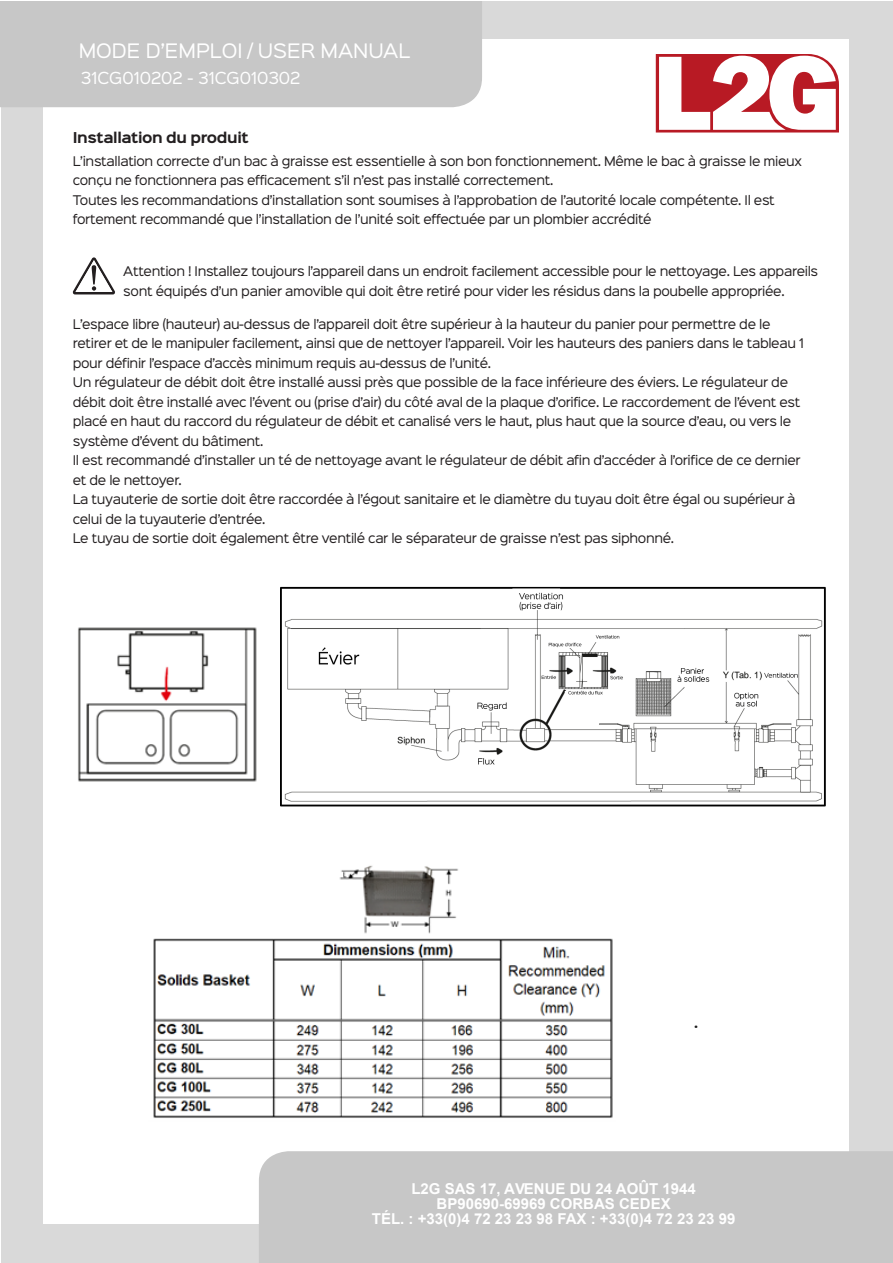
<style>
.page{position:relative;width:893px;height:1263px;background:#fff}
.page>*{position:absolute;margin:0;border:0;box-sizing:border-box;transform-origin:0 0}
.t1{font:18px "Sinkin Sans 400";color:#fff}
.t2{font:700 16.5px "Roboto";color:#1c1c1c}
.t3{font:700 15px/15px "Arial";color:#fff;text-align:center}
.t4{font:15px "Sinkin Sans 400";color:#fff}
.t5{font:700 13.5px "Sinkin Sans 700";letter-spacing:-.03em;color:#231f20}
.t6{font:12px/19.5px "Sinkin Sans 400";letter-spacing:-.03em;color:#231f20}
</style>
<div class="page">
<div style="left:1px;top:1px;width:891px;height:1262px;background:#d9d9d9"></div>
<div style="left:43px;top:39px;width:805px;height:1184px;background:#fff"></div>
<div style="left:1px;top:1px;width:481px;height:106px;background:#c7c7c7"></div>
<div style="left:259px;top:1151px;width:633px;height:112px;background:#c7c7c7"></div>
<svg style="left:656px;top:54px;width:183px;height:78px"></svg>
<svg style="left:73px;top:257px;width:42px;height:37px"></svg>
<img style="left:78px;top:627px;width:179px;height:155px">
<img style="left:153px;top:865px;width:460px;height:253px">
<img style="left:281px;top:587px;width:545px;height:220px">
<h1 class="t1" style="left:79px;top:36px;width:333px">MODE D’EMPLOI / USER MANUAL</h1>
<p class="t4" style="left:81px;top:65px;width:221px">31CG010202 - 31CG010302</p>
<p class="t5" style="left:73px;top:130px;width:177px">Installation du produit</p>
<p class="t6" style="left:73px;top:150px;width:731px">L’installation correcte d’un bac à graisse est essentielle à son bon fonctionnement. Même le bac à graisse le mieux conçu ne fonctionnera pas efficacement s’il n’est pas installé correctement.</p>
<p class="t6" style="left:73px;top:189px;width:704px">Toutes les recommandations d’installation sont soumises à l’approbation de l’autorité locale compétente. Il est fortement recommandé que l’installation de l’unité soit effectuée par un plombier accrédité</p>
<p class="t6" style="left:123px;top:261px;width:696px">Attention ! Installez toujours l’appareil dans un endroit facilement accessible pour le nettoyage. Les appareils sont équipés d’un panier amovible qui doit être retiré pour vider les résidus dans la poubelle appropriée.</p>
<p class="t6" style="left:73px;top:313px;width:732px">L’espace libre (hauteur) au-dessus de l’appareil doit être supérieur à la hauteur du panier pour permettre de le retirer et de le manipuler facilement, ainsi que de nettoyer l’appareil. Voir les hauteurs des paniers dans le tableau 1 pour définir l’espace d’accès minimum requis au-dessus de l’unité.</p>
<p class="t6" style="left:73px;top:371px;width:729px">Un régulateur de débit doit être installé aussi près que possible de la face inférieure des éviers. Le régulateur de débit doit être installé avec l’évent ou (prise d’air) du côté aval de la plaque d’orifice. Le raccordement de l’évent est placé en haut du raccord du régulateur de débit et canalisé vers le haut, plus haut que la source d’eau, ou vers le système d’évent du bâtiment.</p>
<p class="t6" style="left:73px;top:449px;width:729px">Il est recommandé d’installer un té de nettoyage avant le régulateur de débit afin d’accéder à l’orifice de ce dernier et de le nettoyer.</p>
<p class="t6" style="left:73px;top:488px;width:724px">La tuyauterie de sortie doit être raccordée à l’égout sanitaire et le diamètre du tuyau doit être égal ou supérieur à celui de la tuyauterie d’entrée.</p>
<p class="t6" style="left:73px;top:527px;width:603px">Le tuyau de sortie doit également être ventilé car le séparateur de graisse n’est pas siphonné.</p>
<h2 class="t2" style="left:694px;top:1010px;width:6px">.</h2>
<p class="t3" style="left:372px;top:1181px;width:365px">L2G SAS 17, AVENUE DU 24 AOÛT 1944<br>BP90690-69969 CORBAS CEDEX<br>TÉL. : +33(0)4 72 23 23 98 FAX : +33(0)4 72 23 23 99</p>
</div>
